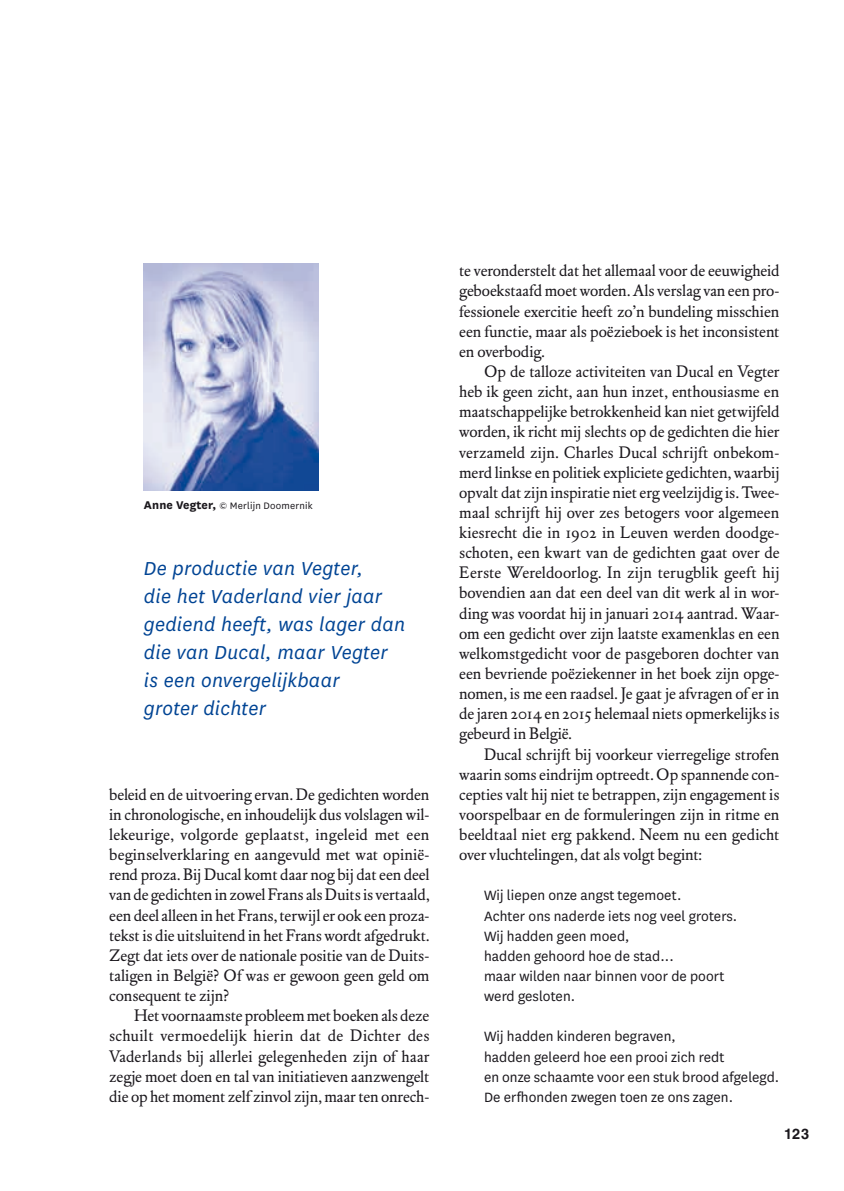
<style>
.page{position:relative;width:844px;height:1191px;background:#fff}
.page>*{position:absolute;margin:0;border:0;box-sizing:border-box;transform-origin:0 0}
.t1{font:italic 22.05px/28px "National";letter-spacing:.01em;color:#004494}
.t2{font:16.45px/20.1px "DTL Elzevir ST";color:#1a171c;text-align:justify}
.t3{font:15.75px/20.1px "National";letter-spacing:.005em;color:#1a171c}
.t4{font:700 14.7px "Helvetica LT Std";color:#1a171c}
.t5{font:10.85px "National";letter-spacing:.015em;color:#1a171c}
.s1{font-weight:700;font-size:13.12px}
</style>
<div class="page">
<img style="left:144px;top:263px;width:174px;height:228px">
<p class="t5" style="left:144px;top:498px;width:170px"><span class="s1">Anne Vegter,</span> © Merlijn Doomernik</p>
<h1 class="t1" style="left:144px;top:553px;width:262px">De productie van Vegter,<br>die het Vaderland vier jaar gediend heeft, was lager dan die van Ducal, maar Vegter is een onvergelijkbaar<br>groter dichter</h1>
<p class="t2" style="left:109px;top:784px;width:322px">beleid en de uitvoering ervan. De gedichten worden in chronologische, en inhoudelijk dus volslagen wil&shy;lekeurige, volgorde geplaatst, ingeleid met een beginselverklaring en aangevuld met wat opinië&shy;rend proza. Bij Ducal komt daar nog bij dat een deel van de gedichten in zowel Frans als Duits is vertaald, een deel alleen in het Frans, terwijl er ook een proza&shy;tekst is die uitsluitend in het Frans wordt afgedrukt.<br>Zegt dat iets over de nationale positie van de Duits&shy;taligen in België? Of was er gewoon geen geld om consequent te zijn?</p>
<p class="t2" style="left:109px;top:1005px;width:322px;text-indent:25px">Het voornaamste probleem met boeken als deze schuilt vermoedelijk hierin dat de Dichter des Vaderlands bij allerlei gelegenheden zijn of haar zegje moet doen en tal van initiatieven aanzwengelt die op het moment zelf zinvol zijn, maar ten onrech-</p>
<p class="t2" style="left:459px;top:261px;width:321px">te veronderstelt dat het allemaal voor de eeuwigheid geboekstaafd moet worden. Als verslag van een pro&shy;fessionele exercitie heeft zo’n bundeling misschien een functie, maar als poëzieboek is het inconsistent en overbodig.</p>
<p class="t2" style="left:459px;top:361px;width:322px;text-indent:25px">Op de talloze activiteiten van Ducal en Vegter heb ik geen zicht, aan hun inzet, enthousiasme en maatschappelijke betrokkenheid kan niet getwijfeld worden, ik richt mij slechts op de gedichten die hier verzameld zijn. Charles Ducal schrijft onbekom&shy;merd linkse en politiek expliciete gedichten, waarbij opvalt dat zijn inspiratie niet erg veelzijdig is. Twee&shy;maal schrijft hij over zes betogers voor algemeen kiesrecht die in 1902 in Leuven werden doodge&shy;schoten, een kwart van de gedichten gaat over de Eerste Wereldoorlog. In zijn terugblik geeft hij bovendien aan dat een deel van dit werk al in wor&shy;ding was voordat hij in januari 2014 aantrad. Waar&shy;om een gedicht over zijn laatste examenklas en een welkomstgedicht voor de pasgeboren dochter van een bevriende poëziekenner in het boek zijn opge&shy;nomen, is me een raadsel. Je gaat je afvragen of er in de jaren 2014 en 2015 helemaal niets opmerkelijks is gebeurd in België.</p>
<p class="t2" style="left:459px;top:744px;width:322px;text-indent:25px">Ducal schrijft bij voorkeur vierregelige strofen waarin soms eindrijm optreedt. Op spannende con&shy;cepties valt hij niet te betrappen, zijn engagement is voorspelbaar en de formuleringen zijn in ritme en beeldtaal niet erg pakkend. Neem nu een gedicht over vluchtelingen, dat als volgt begint:</p>
<p class="t3" style="left:484px;top:885px;width:255px">Wij liepen onze angst tegemoet.<br>Achter ons naderde iets nog veel groters.<br>Wij hadden geen moed,<br>hadden gehoord hoe de stad...<br>maar wilden naar binnen voor de poort werd gesloten.</p>
<p class="t3" style="left:484px;top:1025px;width:296px">Wij hadden kinderen begraven,<br>hadden geleerd hoe een prooi zich redt<br>en onze schaamte voor een stuk brood afgelegd.<br>De erfhonden zwegen toen ze ons zagen.</p>
<p class="t4" style="left:783px;top:1124px;width:27px">123</p>
</div>
